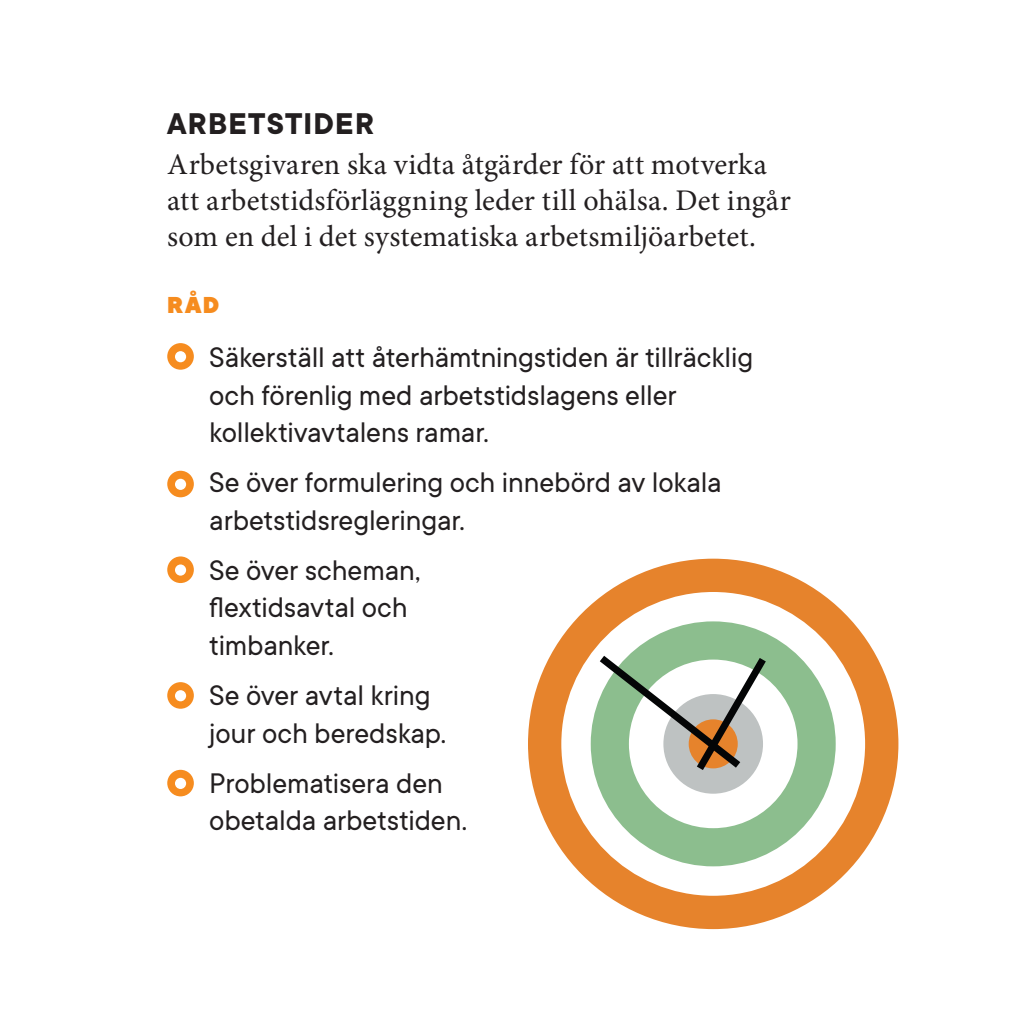
<style>
.page{position:relative;width:1021px;height:1021px;background:#fff}
.page>*{position:absolute;margin:0;border:0;box-sizing:border-box;transform-origin:0 0}
.t1{font:700 33px "TT Commons";letter-spacing:.04em;color:#231f20}
.t2{font:31.2px/37.5px "TT Commons";letter-spacing:-.005em;color:#231f20}
.t3{font:30px/36px "Minion Pro";letter-spacing:.005em;color:#231f20}
.t4{font:900 25.5px "TT Commons";color:#f68c1f}
</style>
<div class="page">
<div style="left:528px;top:558px;width:370px;height:371px;background:#e6832c;border-radius:50%"></div>
<div style="left:561px;top:592px;width:304px;height:303px;background:#fff;border-radius:50%"></div>
<div style="left:590px;top:621px;width:245px;height:245px;background:#8cbe8e;border-radius:50%"></div>
<div style="left:629px;top:659px;width:168px;height:169px;background:#fff;border-radius:50%"></div>
<div style="left:663px;top:694px;width:100px;height:99px;background:#bec2c2;border-radius:50%"></div>
<svg style="left:592px;top:648px;width:180px;height:129px"></svg>
<svg style="left:167px;top:343px;width:27px;height:27px"></svg>
<svg style="left:167px;top:470px;width:27px;height:27px"></svg>
<svg style="left:167px;top:556px;width:27px;height:27px"></svg>
<svg style="left:167px;top:682px;width:27px;height:26px"></svg>
<svg style="left:167px;top:769px;width:27px;height:27px"></svg>
<hr style="left:1020px;top:0;width:1px;height:1020px;background:#d9dcdb">
<p class="t1" style="left:167px;top:105px;width:208px">ARBETSTIDER</p>
<p class="t3" style="left:167px;top:146px;width:625px">Arbetsgivaren ska vidta åtgärder för att motverka att arbetstidsförläggning leder till ohälsa. Det ingår som en del i det systematiska arbetsmiljöarbetet.</p>
<p class="t4" style="left:167px;top:290px;width:54px">RÅD</p>
<p class="t2" style="left:209px;top:339px;width:545px">Säkerställ att återhämtningstiden är tillräcklig och förenlig med arbetstidslagens eller kollektivavtalens ramar.</p>
<p class="t2" style="left:209px;top:464px;width:514px">Se över formulering och innebörd av lokala arbetstidsregleringar.</p>
<p class="t2" style="left:209px;top:552px;width:213px">Se över scheman, flextidsavtal och timbanker.</p>
<p class="t2" style="left:209px;top:677px;width:238px">Se över avtal kring jour och beredskap.</p>
<p class="t2" style="left:209px;top:764px;width:259px">Problematisera den obetalda arbetstiden.</p>
</div>
